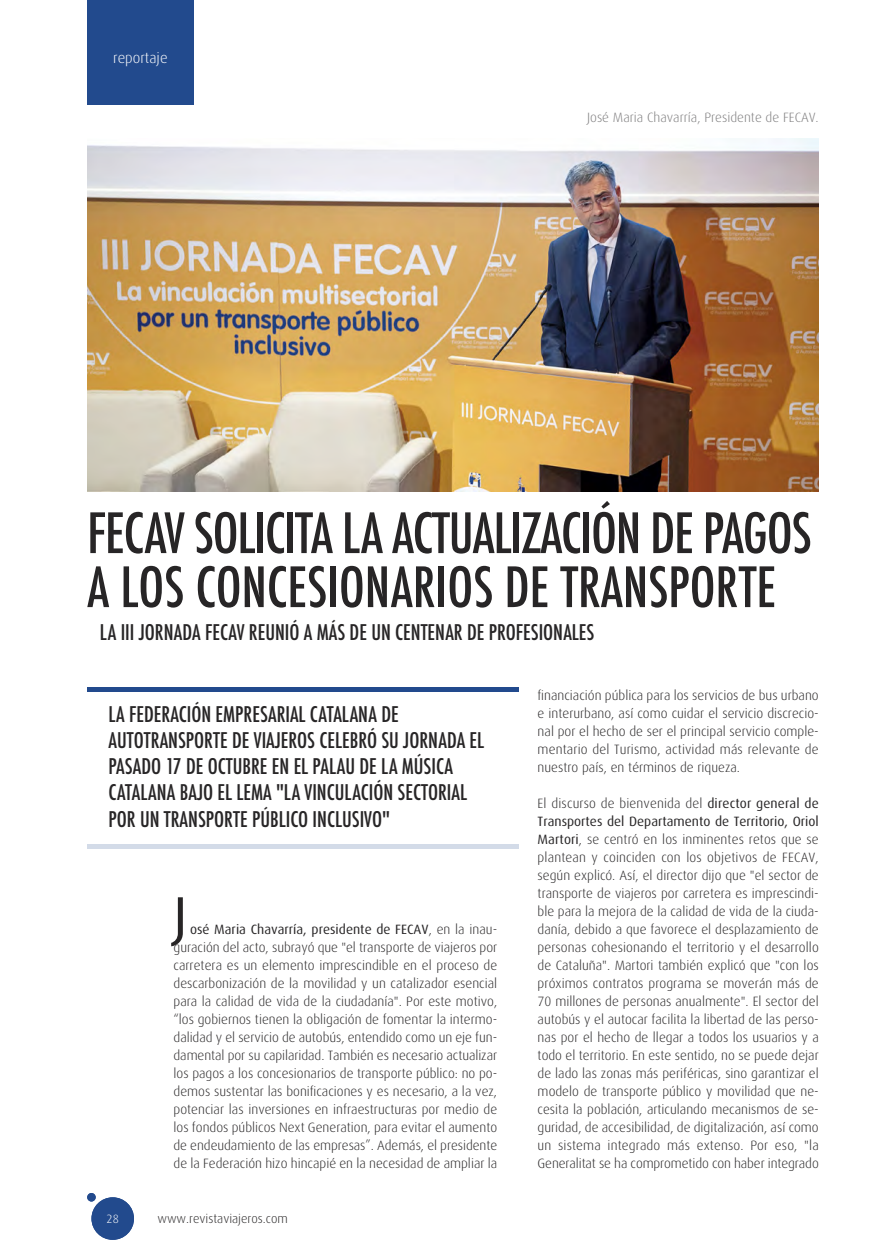
<style>
.page{position:relative;width:889px;height:1259px;background:#fff}
.page>*{position:absolute;margin:0;border:0;box-sizing:border-box;transform-origin:0 0}
.t1{font:500 condensed 54px/54px "Futura";letter-spacing:-.015em;color:#272526}
.t2{font:54px "Dax";color:#272526}
.t3{font:500 condensed 21px/26.2px "Futura";color:#272526}
.t4{font:300 15px "Dax";color:#fff}
.t5{font:300 13.5px/18px "Dax";color:#272526;text-align:justify}
.t6{font:300 13.5px "Dax";color:#7d7c7d}
.t7{font:300 12.75px "Dax";color:#272526}
.t8{font:300 12px "Dax";color:#fff}
.s1{font-weight:400}
</style>
<div class="page">
<img style="left:87px;top:138px;width:732px;height:353px">
<div style="left:87px;top:0;width:106px;height:104px;background:#224a8d"></div>
<div style="left:91px;top:1197px;width:43px;height:42px;background:#224a8d;border-radius:50%"></div>
<div style="left:87px;top:1193px;width:9px;height:8px;background:#224a8d;border-radius:50%"></div>
<hr style="left:87px;top:687px;width:431px;height:4px;background:#224a8d">
<hr style="left:87px;top:844px;width:431px;height:4px;background:#d3dbe8">
<p class="t4" style="left:113px;top:51px;width:56px">reportaje</p>
<p class="t6" style="left:587px;top:112px;width:233px">José Maria Chavarría, Presidente de FECAV.</p>
<h1 class="t1" style="left:87px;top:505px;width:726px">FECAV SOLICITA LA ACTUALIZACIÓN DE PAGOS<br>A LOS CONCESIONARIOS DE TRANSPORTE</h1>
<h2 class="t3" style="left:100px;top:619px;width:496px">LA III JORNADA FECAV REUNIÓ A MÁS DE UN CENTENAR DE PROFESIONALES</h2>
<h2 class="t3" style="left:108px;top:700px;width:377px">LA FEDERACIÓN EMPRESARIAL CATALANA DE AUTOTRANSPORTE DE VIAJEROS CELEBRÓ SU JORNADA EL PASADO 17 DE OCTUBRE EN EL PALAU DE LA MÚSICA CATALANA BAJO EL LEMA "LA VINCULACIÓN SECTORIAL POR UN TRANSPORTE PÚBLICO INCLUSIVO"</h2>
<h1 class="t2" style="left:173px;top:892px;width:15px">J</h1>
<p class="t5" style="left:174px;top:921px;width:325px;text-indent:16px"><span class="s1">osé Maria Chavarría, presidente de FECAV</span>, en la inau&shy;guración del acto, subrayó que "el transporte de viajeros por carretera es un elemento imprescindible en el proceso de descarbonización de la movilidad y un catalizador esencial para la calidad de vida de la ciudadanía". Por este motivo, “los gobiernos tienen la obligación de fomentar la intermo&shy;dalidad y el servicio de autobús, entendido como un eje fun&shy;damental por su capilaridad. También es necesario actualizar los pagos a los concesionarios de transporte público: no po&shy;demos sustentar las bonificaciones y es necesario, a la vez, potenciar las inversiones en infraestructuras por medio de los fondos públicos Next Generation, para evitar el aumento de endeudamiento de las empresas”. Además, el presidente de la Federación hizo hincapié en la necesidad de ampliar la</p>
<p class="t8" style="left:107px;top:1213px;width:14px">28</p>
<p class="t7" style="left:157px;top:1212px;width:132px">www.revistaviajeros.com</p>
<p class="t5" style="left:537px;top:687px;width:283px">financiación pública para los servicios de bus urbano e interurbano, así como cuidar el servicio discrecio&shy;nal por el hecho de ser el principal servicio comple&shy;mentario del Turismo, actividad más relevante de nuestro país, en términos de riqueza.</p>
<p class="t5" style="left:537px;top:795px;width:283px">El discurso de bienvenida del <span class="s1">director general de Transportes del Departamento de Territorio, Oriol Martori</span>, se centró en los inminentes retos que se plantean y coinciden con los objetivos de FECAV, según explicó. Así, el director dijo que "el sector de transporte de viajeros por carretera es imprescindi&shy;ble para la mejora de la calidad de vida de la ciuda&shy;danía, debido a que favorece el desplazamiento de personas cohesionando el territorio y el desarrollo de Cataluña". Martori también explicó que "con los próximos contratos programa se moverán más de 70 millones de personas anualmente". El sector del autobús y el autocar facilita la libertad de las perso&shy;nas por el hecho de llegar a todos los usuarios y a todo el territorio. En este sentido, no se puede dejar de lado las zonas más periféricas, sino garantizar el modelo de transporte público y movilidad que ne&shy;cesita la población, articulando mecanismos de se&shy;guridad, de accesibilidad, de digitalización, así como un sistema integrado más extenso. Por eso, "la Generalitat se ha comprometido con haber integrado</p>
</div>
